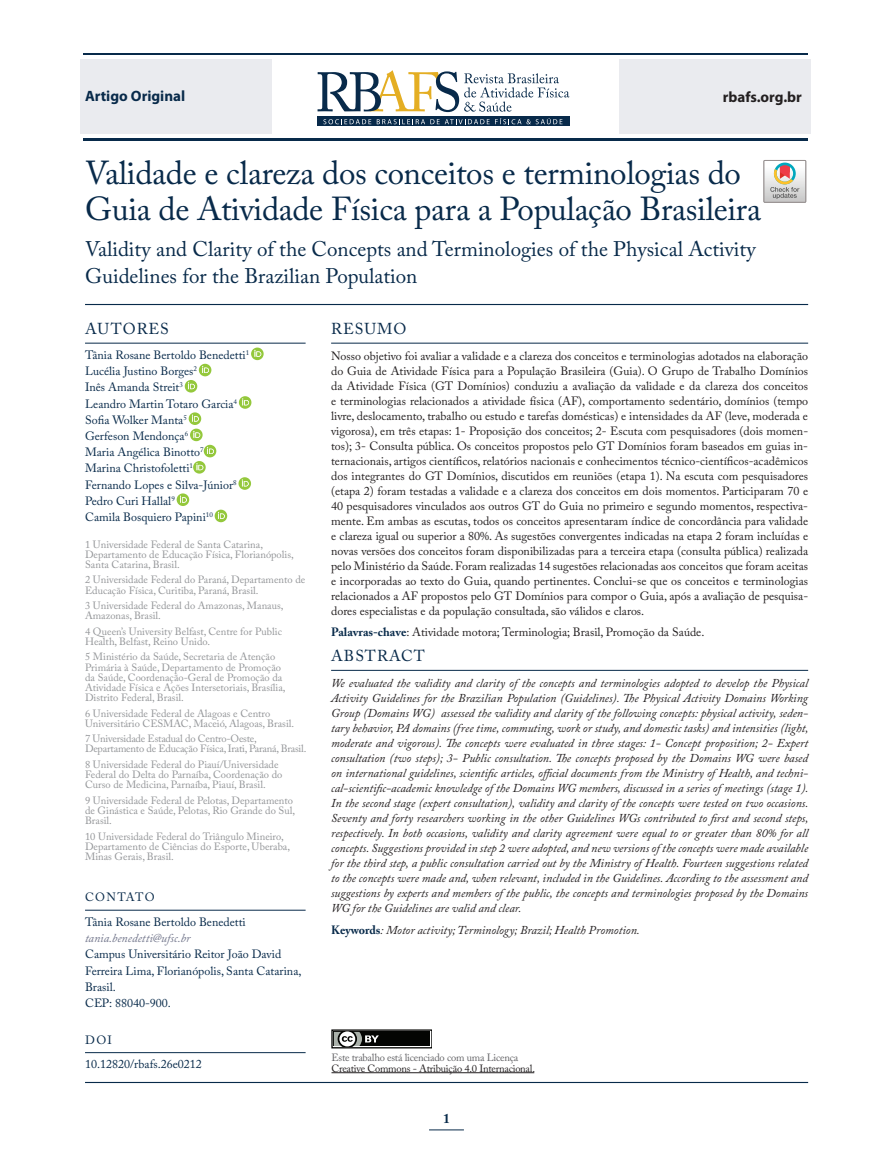
<style>
.page{position:relative;width:893px;height:1170px;background:#fff}
.page>*{position:absolute;margin:0;border:0;box-sizing:border-box;transform-origin:0 0}
.t1{font:33px/36px "Adobe Caslon Pro";letter-spacing:-.01em;color:#082a4a}
.t2{font:21px/27px "Adobe Caslon Pro";color:#082a4a}
.t3{font:15.75px "Adobe Caslon Pro";letter-spacing:.065em;color:#082a4a}
.t4{font:700 15px "Myriad Pro";color:#082a4a}
.t5{font:700 15px "Myriad Pro";color:#231f20}
.t6{font:700 13.5px "Adobe Caslon Pro";color:#082a4a}
.t7{font:12px/15px "Adobe Caslon Pro";color:#231f20;text-align:justify}
.t8{font:italic 12px/15px "Adobe Caslon Pro";color:#231f20;text-align:justify}
.t9{font:12px/16.2px "Adobe Caslon Pro";color:#082a4a}
.t10{font:italic 12px "Adobe Caslon Pro";color:#71758b}
.t11{font:10.5px/10.2px "Adobe Caslon Pro";color:#939598}
.t12{font:10.5px/10.2px "Adobe Caslon Pro";letter-spacing:-.02em;color:#939598}
.t13{font:10.5px "Adobe Caslon Pro";letter-spacing:-.02em;color:#231f20}
.t14{font:10.5px "Adobe Caslon Pro";letter-spacing:-.02em;color:#636366}
.s1{font-weight:700;color:#082a4a}
.s2{font-weight:700;font-style:normal;color:#082a4a}
</style>
<div class="page">
<div style="left:619px;top:59px;width:192px;height:75px;background:#eaebef"></div>
<div style="left:80px;top:59px;width:192px;height:75px;background:#eaebef"></div>
<hr style="left:83px;top:53px;width:725px;height:2px;background:#082a4a">
<hr style="left:83px;top:138px;width:725px;height:2px;background:#082a4a">
<svg style="left:318px;top:117px;width:252px;height:9px"></svg>
<svg style="left:323px;top:119px;width:48px;height:5px"></svg>
<svg style="left:377px;top:118px;width:185px;height:6px"></svg>
<svg style="left:318px;top:70px;width:251px;height:42px"></svg>
<hr style="left:429px;top:1129px;width:35px;height:1px;background:#082a4a">
<hr style="left:331px;top:1072px;width:203px;height:1px;background:#231f20">
<div style="left:331px;top:1029px;width:101px;height:18px;border:1px solid #040503"></div>
<div style="left:334px;top:1031px;width:96px;height:14px;background:#040503"></div>
<svg style="left:331px;top:1029px;width:48px;height:19px"></svg>
<hr style="left:85px;top:304px;width:723px;height:1px;background:#082a4a">
<hr style="left:85px;top:343px;width:221px;height:1px;background:#082a4a">
<hr style="left:85px;top:909px;width:221px;height:1px;background:#082a4a">
<hr style="left:85px;top:1052px;width:221px;height:1px;background:#082a4a">
<svg style="left:251px;top:347px;width:13px;height:13px"></svg>
<svg style="left:185px;top:364px;width:26px;height:28px"></svg>
<svg style="left:239px;top:396px;width:12px;height:13px"></svg>
<svg style="left:189px;top:412px;width:27px;height:61px"></svg>
<svg style="left:238px;top:477px;width:13px;height:13px"></svg>
<svg style="left:177px;top:493px;width:12px;height:13px"></svg>
<svg style="left:215px;top:509px;width:12px;height:13px"></svg>
<hr style="left:331px;top:343px;width:477px;height:1px;background:#082a4a">
<hr style="left:331px;top:670px;width:477px;height:1px;background:#082a4a">
<hr style="left:85px;top:1081px;width:723px;height:1px;background:#082a4a">
<svg style="left:764px;top:160px;width:42px;height:42px"></svg>
<p class="t4" style="left:85px;top:86px;width:102px">Artigo Original</p>
<p class="t5" style="left:723px;top:87px;width:81px">rbafs.org.br</p>
<h1 class="t1" style="left:85px;top:155px;width:678px">Validade e clareza dos conceitos e terminologias do<br>Guia de Atividade Física para a População Brasileira</h1>
<h2 class="t2" style="left:85px;top:235px;width:672px">Validity and Clarity of the Concepts and Terminologies of the Physical Activity<br>Guidelines for the Brazilian Population</h2>
<h3 class="t3" style="left:85px;top:319px;width:85px">AUTORES</h3>
<p class="t9" style="left:85px;top:347px;width:166px">Tânia Rosane Bertoldo Benedetti<sup>1<br></sup>Lucélia Justino Borges<sup>2<br></sup>Inês Amanda Streit<sup>3<br></sup>Leandro Martin Totaro Garcia<sup>4<br></sup>Sofia Wolker Manta<sup>5<br></sup>Gerfeson Mendonça<sup>6<br></sup>Maria Angélica Binotto<sup>7<br></sup>Marina Christofoletti<sup>1<br></sup>Fernando Lopes e Silva-Júnior<sup>8<br></sup>Pedro Curi Hallal<sup>9<br></sup>Camila Bosquiero Papini<sup>10</sup></p>
<p class="t11" style="left:85px;top:538px;width:210px">1 Universidade Federal de Santa Catarina,<br>Departamento de Educação Física, Florianópolis,<br>Santa Catarina, Brasil.</p>
<p class="t11" style="left:85px;top:574px;width:222px">2 Universidade Federal do Paraná, Departamento de<br>Educação Física, Curitiba, Paraná, Brasil.</p>
<p class="t11" style="left:85px;top:600px;width:200px">3 Universidade Federal do Amazonas, Manaus,<br>Amazonas, Brasil.</p>
<p class="t11" style="left:85px;top:626px;width:198px">4 Queen’s University Belfast, Centre for Public<br>Health, Belfast, Reino Unido.</p>
<p class="t11" style="left:85px;top:651px;width:202px">5 Ministério da Saúde, Secretaria de Atenção Primária à Saúde, Departamento de Promoção da Saúde, Coordenação-Geral de Promoção da Atividade Física e Ações Intersetoriais, Brasília, Distrito Federal, Brasil.</p>
<p class="t11" style="left:85px;top:707px;width:211px">6 Universidade Federal de Alagoas e Centro<br>Universitário CESMAC, Maceió, Alagoas, Brasil.</p>
<p class="t12" style="left:85px;top:733px;width:223px">7 Universidade Estadual do Centro-Oeste,<br>Departamento de Educação Física, Irati, Paraná, Brasil.</p>
<p class="t11" style="left:85px;top:759px;width:199px">8 Universidade Federal do Piauí/Universidade<br>Federal do Delta do Parnaíba, Coordenação do<br>Curso de Medicina, Parnaíba, Piauí, Brasil.</p>
<p class="t11" style="left:85px;top:795px;width:212px">9 Universidade Federal de Pelotas, Departamento de Ginástica e Saúde, Pelotas, Rio Grande do Sul,<br>Brasil.</p>
<p class="t11" style="left:85px;top:830px;width:207px">10 Universidade Federal do Triângulo Mineiro,<br>Departamento de Ciências do Esporte, Uberaba,<br>Minas Gerais, Brasil.</p>
<p class="t9" style="left:85px;top:884px;width:162px;line-height:24.8px">CONTATO<br>Tânia Rosane Bertoldo Benedetti</p>
<p class="t10" style="left:85px;top:931px;width:107px">tania.benedetti@ufsc.br</p>
<p class="t9" style="left:85px;top:946px;width:218px">Campus Universitário Reitor João David<br>Ferreira Lima, Florianópolis, Santa Catarina,<br>Brasil.<br>CEP: 88040-900.</p>
<p class="t9" style="left:85px;top:1027px;width:118px;line-height:24.8px">DOI<br>10.12820/rbafs.26e0212</p>
<h3 class="t3" style="left:331px;top:319px;width:77px">RESUMO</h3>
<p class="t7" style="left:331px;top:348px;width:479px">Nosso objetivo foi avaliar a validade e a clareza dos conceitos e terminologias adotados na elaboração do Guia de Atividade Física para a População Brasileira (Guia). O Grupo de Trabalho Domínios da Atividade Física (GT Domínios) conduziu a avaliação da validade e da clareza dos conceitos e terminologias relacionados a atividade física (AF), comportamento sedentário, domínios (tempo livre, deslocamento, trabalho ou estudo e tarefas domésticas) e intensidades da AF (leve, moderada e vigorosa), em três etapas: 1- Proposição dos conceitos; 2- Escuta com pesquisadores (dois momen&shy;tos); 3- Consulta pública. Os conceitos propostos pelo GT Domínios foram baseados em guias in&shy;ternacionais, artigos científicos, relatórios nacionais e conhecimentos técnico-científicos-acadêmicos dos integrantes do GT Domínios, discutidos em reuniões (etapa 1). Na escuta com pesquisadores (etapa 2) foram testadas a validade e a clareza dos conceitos em dois momentos. Participaram 70 e 40 pesquisadores vinculados aos outros GT do Guia no primeiro e segundo momentos, respectiva&shy;mente. Em ambas as escutas, todos os conceitos apresentaram índice de concordância para validade e clareza igual ou superior a 80%. As sugestões convergentes indicadas na etapa 2 foram incluídas e novas versões dos conceitos foram disponibilizadas para a terceira etapa (consulta pública) realizada pelo Ministério da Saúde. Foram realizadas 14 sugestões relacionadas aos conceitos que foram aceitas e incorporadas ao texto do Guia, quando pertinentes. Conclui-se que os conceitos e terminologias relacionados a AF propostos pelo GT Domínios para compor o Guia, após a avaliação de pesquisa&shy;dores especialistas e da população consultada, são válidos e claros.</p>
<p class="t7" style="left:331px;top:624px;width:375px"><span class="s1">Palavras-chave</span>: Atividade motora; Terminologia; Brasil, Promoção da Saúde.</p>
<h3 class="t3" style="left:331px;top:646px;width:95px">ABSTRACT</h3>
<p class="t8" style="left:331px;top:675px;width:479px">We evaluated the validity and clarity of the concepts and terminologies adopted to develop the Physical Activity Guidelines for the Brazilian Population (Guidelines). The Physical Activity Domains Working Group (Domains WG) assessed the validity and clarity of the following concepts: physical activity, seden&shy;tary behavior, PA domains (free time, commuting, work or study, and domestic tasks) and intensities (light, moderate and vigorous). The concepts were evaluated in three stages: 1- Concept proposition; 2- Expert consultation (two steps); 3- Public consultation. The concepts proposed by the Domains WG were based on international guidelines, scientific articles, official documents from the Ministry of Health, and techni&shy;cal-scientific-academic knowledge of the Domains WG members, discussed in a series of meetings (stage 1).<br>In the second stage (expert consultation), validity and clarity of the concepts were tested on two occasions.<br>Seventy and forty researchers working in the other Guidelines WGs contributed to first and second steps, respectively. In both occasions, validity and clarity agreement were equal to or greater than 80% for all concepts. Suggestions provided in step 2 were adopted, and new versions of the concepts were made available for the third step, a public consultation carried out by the Ministry of Health. Fourteen suggestions related to the concepts were made and, when relevant, included in the Guidelines. According to the assessment and suggestions by experts and members of the public, the concepts and terminologies proposed by the Domains WG for the Guidelines are valid and clear.</p>
<p class="t8" style="left:331px;top:921px;width:310px"><span class="s2">Keywords</span>: Motor activity; Terminology; Brazil; Health Promotion.</p>
<p class="t14" style="left:331px;top:1051px;width:188px">Este trabalho está licenciado com uma Licença</p>
<p class="t13" style="left:331px;top:1061px;width:205px">Creative Commons - Atribuição 4.0 Internacional.</p>
<p class="t6" style="left:443px;top:1110px;width:8px">1</p>
</div>
